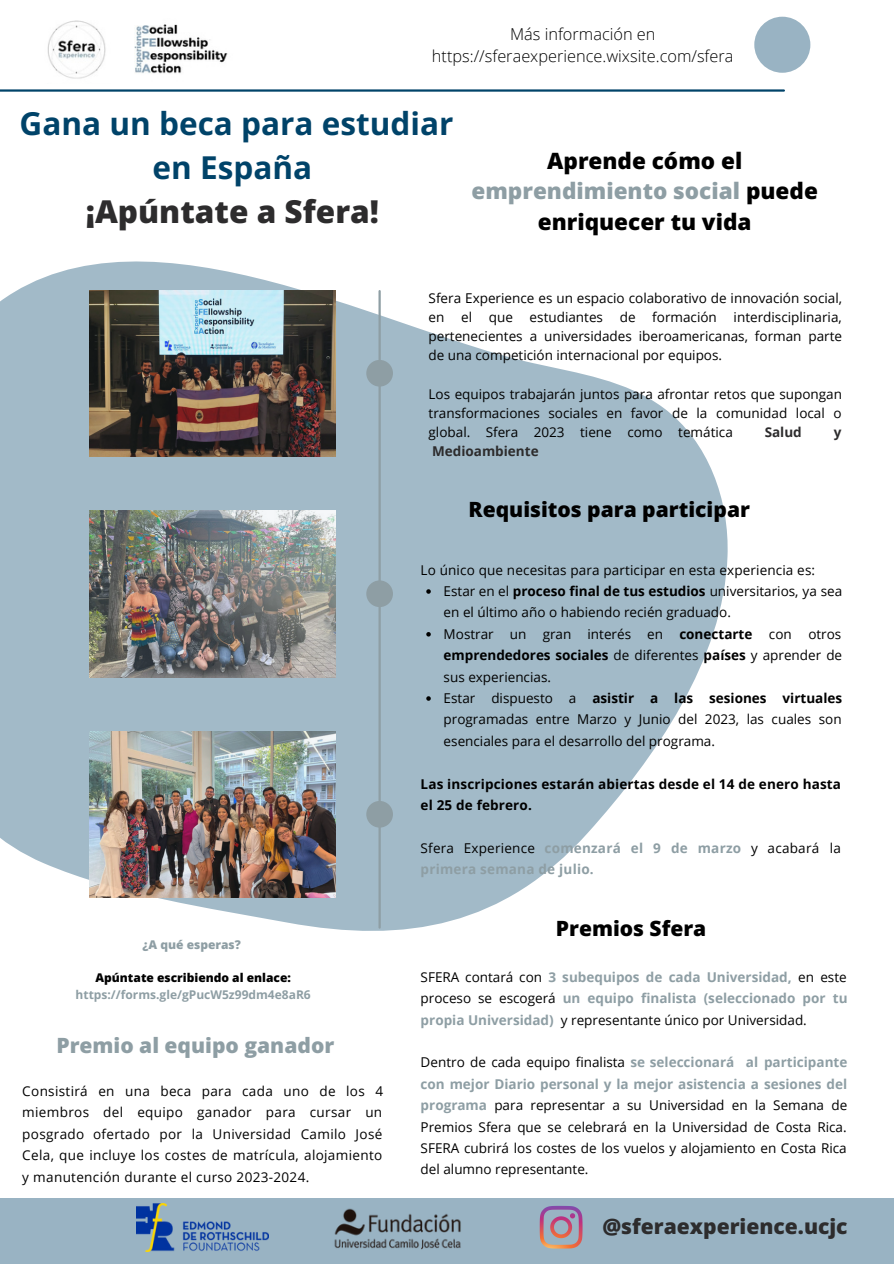
<style>
.page{position:relative;width:894px;height:1264px;background:#fff}
.page>*{position:absolute;margin:0;border:0;box-sizing:border-box;transform-origin:0 0}
.t1{font:700 31.5px/44px "Open Sans";color:#004369;text-align:center}
.t2{font:800 31.5px "Open Sans";color:#2d2c2d}
.t3{font:800 22.5px/30.5px "Open Sans";color:#000;text-align:center}
.t4{font:800 21px "Open Sans";color:#000}
.t5{font:800 21px "Open Sans";color:#8e9ea4}
.t6{font:800 21px "Open Sans";color:#2d2c2d}
.t7{font:300 16.35px/22.5px "Open Sans";color:#000;text-align:center}
.t8{font:13.5px/21.5px "Open Sans";color:#000;text-align:justify}
.t9{font:700 13.5px/21.5px "Open Sans";color:#8e9ea4}
.t10{font:700 13.5px/21.5px "Open Sans";letter-spacing:.01em;color:#000}
.t11{font:700 13.5px "Open Sans";color:#2d2c2d}
.t12{font:700 12px "Open Sans";color:#8e9ea4}
.t13{font:800 12px "Open Sans";color:#000}
.t14{font:800 12px "Open Sans";color:#8e9ea4}
.s1{color:#8e9ea4}
.s2{font-weight:700}
.s3{font-weight:400;color:#000}
.s4{font-weight:700;color:#8e9ea4}
</style>
<div class="page">
<svg style="left:0;top:261px;width:727px;height:670px;fill:#a2bac8"></svg>
<img style="left:89px;top:290px;width:246px;height:167px">
<hr style="left:0;top:89px;width:783px;height:3px;background:#004369">
<div style="left:754px;top:17px;width:56px;height:56px;background:#99b3c3;border-radius:50%"></div>
<img style="left:89px;top:510px;width:246px;height:167px">
<img style="left:89px;top:731px;width:246px;height:166px">
<hr style="left:378px;top:291px;width:2px;height:636px;background:#8e9ea4">
<div style="left:366px;top:360px;width:27px;height:26px;background:#8e9ea4;border-radius:50%"></div>
<div style="left:366px;top:580px;width:27px;height:27px;background:#8e9ea4;border-radius:50%"></div>
<div style="left:366px;top:801px;width:27px;height:26px;background:#8e9ea4;border-radius:50%"></div>
<img style="left:47px;top:20px;width:59px;height:59px">
<img style="left:134px;top:24px;width:94px;height:50px">
<svg style="left:426px;top:589px;width:4px;height:4px"></svg>
<svg style="left:426px;top:632px;width:4px;height:4px"></svg>
<svg style="left:426px;top:696px;width:4px;height:4px"></svg>
<div style="left:0;top:1198px;width:893px;height:65px;background:#99b3c3"></div>
<img style="left:137px;top:1203px;width:132px;height:48px">
<img style="left:334px;top:1208px;width:127px;height:40px">
<svg style="left:539px;top:1205px;width:43px;height:43px"></svg>
<p class="t7" style="left:432px;top:22px;width:303px">Más información en https://sferaexperience.wixsite.com/sfera</p>
<h1 class="t1" style="left:20px;top:101px;width:435px">Gana un beca para estudiar en España</h1>
<h1 class="t2" style="left:86px;top:189px;width:294px">¡Apúntate a Sfera!</h1>
<h2 class="t3" style="left:471px;top:145px;width:348px">Aprende cómo el <span class="s1">emprendimiento social</span> puede enriquecer tu vida</h2>
<p class="t8" style="left:428px;top:288px;width:415px;line-height:19.2px">Sfera Experience es un espacio colaborativo de innovación social, en el que estudiantes de formación interdisciplinaria, pertenecientes a universidades iberoamericanas, forman parte de una competición internacional por equipos.</p>
<p class="t8" style="left:428px;top:384px;width:415px;line-height:19.2px">Los equipos trabajarán juntos para afrontar retos que supongan transformaciones sociales en favor de la comunidad local o global. Sfera 2023 tiene como temática</p>
<p class="t11" style="left:764px;top:422px;width:39px">Salud</p>
<p class="t11" style="left:833px;top:422px;width:9px">y</p>
<p class="t11" style="left:432px;top:442px;width:108px">Medioambiente</p>
<h3 class="t4" style="left:468px;top:494px;width:283px">Requisitos para participar</h3>
<p class="t8" style="left:420px;top:558px;width:396px">Lo único que necesitas para participar en esta experiencia es:</p>
<p class="t8" style="left:443px;top:580px;width:400px;text-align:left">Estar en el <span class="s2">proceso final de tus estudios</span> universitarios, ya sea en el último año o habiendo recién graduado.<br>Mostrar un gran interés en <span class="s2">conectarte</span> con otros <span class="s2">emprendedores sociales</span> de diferentes <span class="s2">países</span> y aprender de sus experiencias.<br>Estar dispuesto a <span class="s2">asistir a las sesiones virtuales </span>programadas entre Marzo y Junio del 2023, las cuales son esenciales para el desarrollo del programa.</p>
<p class="t14" style="left:142px;top:936px;width:100px">¿A qué esperas?</p>
<p class="t13" style="left:95px;top:969px;width:197px">Apúntate escribiendo al enlace:</p>
<p class="t12" style="left:76px;top:986px;width:237px">https://forms.gle/gPucW5z99dm4e8aR6</p>
<h3 class="t5" style="left:56px;top:1030px;width:279px">Premio al equipo ganador</h3>
<p class="t8" style="left:22px;top:1079px;width:362px">Consistirá en una beca para cada uno de los 4 miembros del equipo ganador para cursar un posgrado ofertado por la Universidad Camilo José Cela, que incluye los costes de matrícula, alojamiento y manutención durante el curso 2023-2024.</p>
<p class="t10" style="left:420px;top:772px;width:422px">Las inscripciones estarán abiertas desde el 14 de enero hasta el 25 de febrero.</p>
<p class="t9" style="left:420px;top:836px;width:422px"><span class="s3">Sfera Experience</span> comenzará el 9 de marzo <span class="s3">y acabará la </span>primera semana de julio.</p>
<h3 class="t4" style="left:555px;top:913px;width:152px">Premios Sfera</h3>
<p class="t9" style="left:420px;top:965px;width:428px;text-align:justify"><span class="s3">SFERA contará con</span> 3 subequipos de cada Universidad, <span class="s3">en este proceso se escogerá</span> un equipo finalista (seleccionado por tu propia Universidad) <span class="s3">y representante único por Universidad.</span></p>
<p class="t8" style="left:420px;top:1051px;width:428px">Dentro de cada equipo finalista <span class="s4">se seleccionará al participante con mejor Diario personal y la mejor asistencia a sesiones del programa</span> para representar a su Universidad en la Semana de Premios Sfera que se celebrará en la Universidad de Costa Rica.<br>SFERA cubrirá los costes de los vuelos y alojamiento en Costa Rica del alumno representante.</p>
<h3 class="t6" style="left:602px;top:1211px;width:247px">@sferaexperience.ucjc</h3>
</div>
